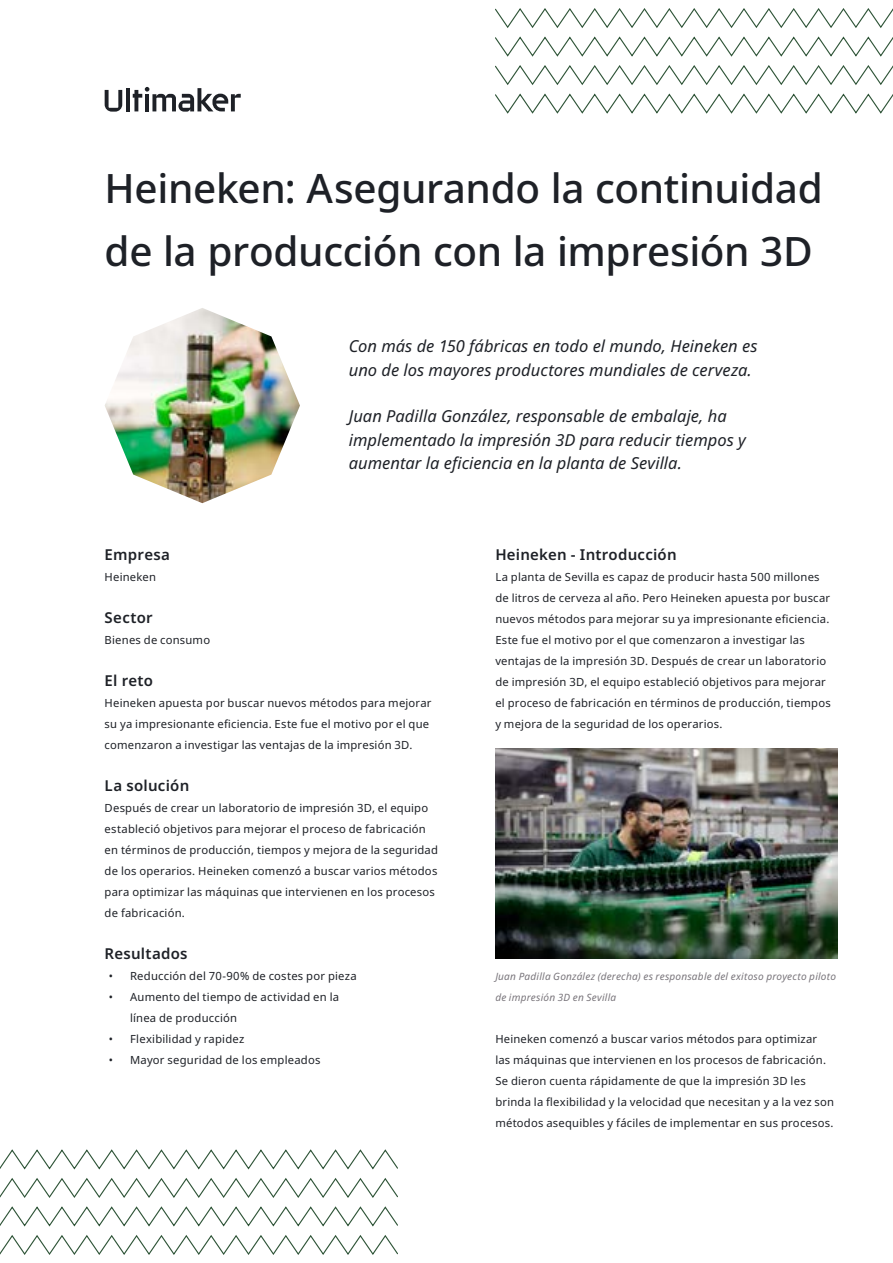
<style>
.page{position:relative;width:893px;height:1263px;background:#fff}
.page>*{position:absolute;margin:0;border:0;box-sizing:border-box;transform-origin:0 0}
.t1{font:500 40.5px/63px "Noto Sans";letter-spacing:-.01em;color:#1e2127}
.t2{font:italic 16.5px/23.4px "Noto Sans";color:#1e2127}
.t3{font:600 15px "Noto Sans";letter-spacing:.015em;color:#1e2127}
.t4{font:11.25px/21px "Noto Sans";letter-spacing:.02em;color:#1e2127}
.t5{font:italic 10.05px/21px "Noto Sans";letter-spacing:.02em;color:#79757b}
</style>
<div class="page">
<svg style="left:105px;top:90px;width:17px;height:22px"></svg>
<hr style="left:126px;top:88px;width:4px;height:23px;background:#1e2127">
<svg style="left:133px;top:87px;width:108px;height:25px"></svg>
<svg style="left:495px;top:8px;width:398px;height:106px"></svg>
<svg style="left:0;top:1149px;width:398px;height:106px"></svg>
<img style="left:495px;top:749px;width:342px;height:210px">
<img style="left:105px;top:308px;width:195px;height:195px">
<h1 class="t1" style="left:105px;top:158px;width:720px">Heineken: Asegurando la continuidad de la producción con la impresión 3D</h1>
<h2 class="t2" style="left:349px;top:335px;width:410px">Con más de 150 fábricas en todo el mundo, Heineken es uno de los mayores productores mundiales de cerveza.</h2>
<h2 class="t2" style="left:349px;top:405px;width:399px">Juan Padilla González, responsable de embalaje, ha implementado la impresión 3D para reducir tiempos y aumentar la eficiencia en la planta de Sevilla.</h2>
<h3 class="t3" style="left:105px;top:544px;width:67px">Empresa</h3>
<p class="t4" style="left:105px;top:566px;width:53px">Heineken</p>
<h3 class="t3" style="left:105px;top:607px;width:50px">Sector</h3>
<p class="t4" style="left:105px;top:629px;width:107px">Bienes de consumo</p>
<h3 class="t3" style="left:105px;top:670px;width:50px">El reto</h3>
<p class="t4" style="left:105px;top:692px;width:328px">Heineken apuesta por buscar nuevos métodos para mejorar su ya impresionante eficiencia. Este fue el motivo por el que comenzaron a investigar las ventajas de la impresión 3D.</p>
<h3 class="t3" style="left:105px;top:775px;width:86px">La solución</h3>
<p class="t4" style="left:105px;top:797px;width:335px">Después de crear un laboratorio de impresión 3D, el equipo estableció objetivos para mejorar el proceso de fabricación en términos de producción, tiempos y mejora de la seguridad de los operarios. Heineken comenzó a buscar varios métodos para optimizar las máquinas que intervienen en los procesos de fabricación.</p>
<h3 class="t3" style="left:105px;top:943px;width:84px">Resultados</h3>
<p class="t4" style="left:109px;top:965px;width:249px">• Reducción del 70-90% de costes por pieza</p>
<p class="t4" style="left:130px;top:986px;width:210px;text-indent:-21px">• Aumento del tiempo de actividad en la línea de producción</p>
<p class="t4" style="left:109px;top:1029px;width:137px">• Flexibilidad y rapidez</p>
<p class="t4" style="left:109px;top:1050px;width:213px">• Mayor seguridad de los empleados</p>
<h3 class="t3" style="left:495px;top:544px;width:183px">Heineken - Introducción</h3>
<p class="t4" style="left:495px;top:566px;width:337px">La planta de Sevilla es capaz de producir hasta 500 millones de litros de cerveza al año. Pero Heineken apuesta por buscar nuevos métodos para mejorar su ya impresionante eficiencia.<br>Este fue el motivo por el que comenzaron a investigar las ventajas de la impresión 3D. Después de crear un laboratorio de impresión 3D, el equipo estableció objetivos para mejorar el proceso de fabricación en términos de producción, tiempos y mejora de la seguridad de los operarios.</p>
<p class="t5" style="left:495px;top:966px;width:342px">Juan Padilla González (derecha) es responsable del exitoso proyecto piloto de impresión 3D en Sevilla</p>
<p class="t4" style="left:495px;top:1029px;width:340px">Heineken comenzó a buscar varios métodos para optimizar las máquinas que intervienen en los procesos de fabricación.<br>Se dieron cuenta rápidamente de que la impresión 3D les brinda la flexibilidad y la velocidad que necesitan y a la vez son métodos asequibles y fáciles de implementar en sus procesos.</p>
</div>
